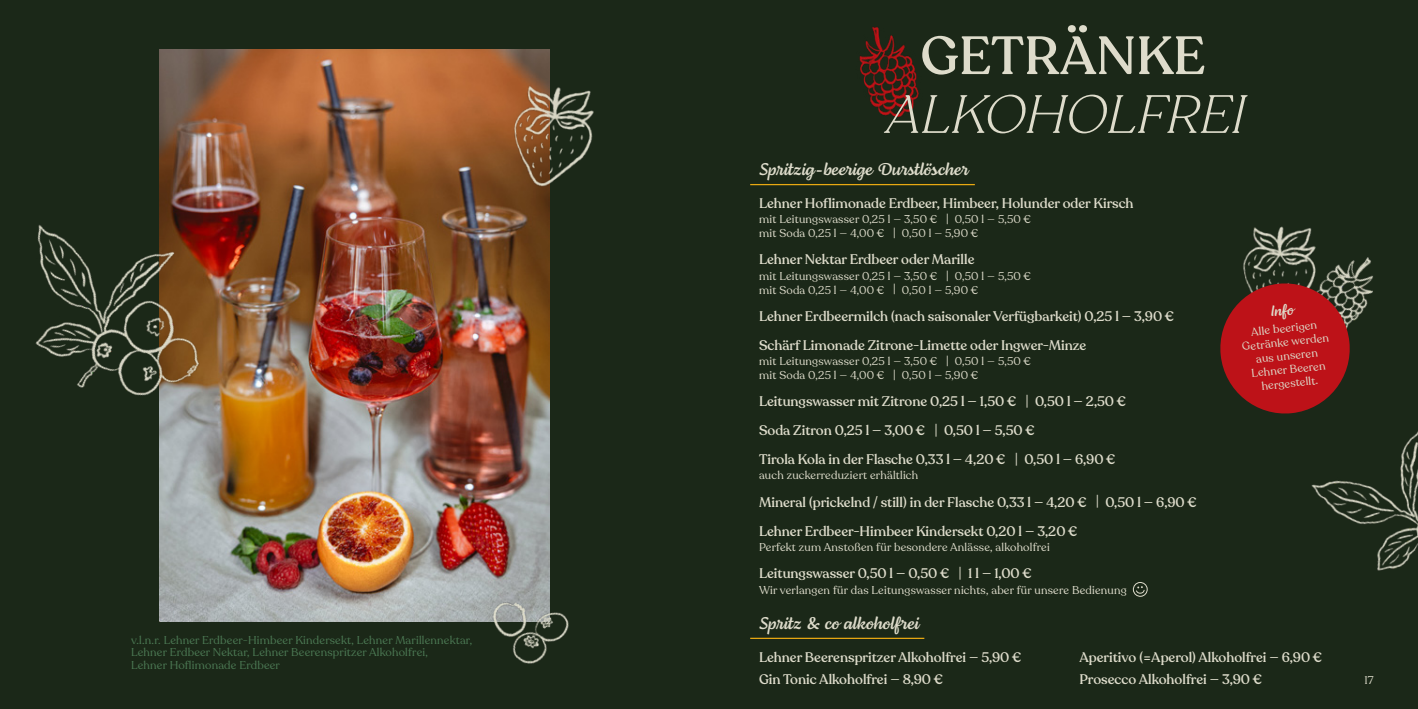
<style>
.page{position:relative;width:1418px;height:709px;background:#fff}
.page>*{position:absolute;margin:0;border:0;box-sizing:border-box;transform-origin:0 0}
.t1{font:italic 300 53.12px "Recoleta";color:#dedccb}
.t2{font:500 53.12px "Recoleta";color:#dedccb}
.t3{font:17.5px "Lemongrass Script";color:#dedccb}
.t4{font:15px "Lemongrass Script";color:#dedccb}
.t5{font:500 13.75px/28.9px "Recoleta";color:#dedccb}
.t6{font:11.25px/13.8px "Recoleta";letter-spacing:.02em;color:#dedccb}
.t7{font:11.25px/12.5px "Recoleta";letter-spacing:.02em;color:#4b7853}
.s1{font-family:"Montserrat"}
.s2{font-family:"Montserrat";font-weight:400}
</style>
<div class="page">
<div style="left:0;top:0;width:1417px;height:709px;background:#1b2818"></div>
<img style="left:859px;top:27px;width:60px;height:90px">
<hr style="left:750px;top:184px;width:224px;height:1px;background:#e8a812">
<hr style="left:750px;top:637px;width:174px;height:2px;background:#e8a812">
<img style="left:1243px;top:226px;width:69px;height:54px">
<img style="left:160px;top:50px;width:389px;height:571px">
<img style="left:477px;top:582px;width:92px;height:82px">
<img style="left:35px;top:184px;width:209px;height:225px">
<img style="left:1311px;top:433px;width:106px;height:138px">
<img style="left:500px;top:74px;width:94px;height:130px">
<img style="left:1273px;top:237px;width:100px;height:84px">
<svg style="left:1220px;top:280px;width:132px;height:134px"></svg>
<svg style="left:1136px;top:586px;width:8px;height:7px"></svg>
<div style="left:1132px;top:582px;width:15px;height:15px;border:1px solid #dedccb;border-radius:50%"></div>
<p class="t7" style="left:131px;top:634px;width:342px">v.l.n.r. Lehner Erdbeer-Himbeer Kindersekt, Lehner Marillennektar,<br>Lehner Erdbeer Nektar, Lehner Beerenspritzer Alkoholfrei,<br>Lehner Hoflimonade Erdbeer</p>
<h1 class="t2" style="left:920px;top:23px;width:286px">GETRÄNKE</h1>
<h1 class="t1" style="left:883px;top:82px;width:376px">ALKOHOLFREI</h1>
<p class="t3" style="left:759px;top:159px;width:211px">Spritzig-beerige Durstlöscher</p>
<p class="t5" style="left:759px;top:189px;width:376px">Lehner Hoflimonade Erdbeer, Himbeer, Holunder oder Kirsch</p>
<p class="t6" style="left:759px;top:213px;width:274px">mit Leitungswasser 0,25 l — 3,50 € <span class="s1">|</span> 0,50 l — 5,50 € mit Soda 0,25 l — 4,00 € <span class="s1">|</span> 0,50 l — 5,90 €</p>
<p class="t5" style="left:759px;top:245px;width:217px">Lehner Nektar Erdbeer oder Marille</p>
<p class="t6" style="left:759px;top:269px;width:274px">mit Leitungswasser 0,25 l — 3,50 € <span class="s1">|</span> 0,50 l — 5,50 € mit Soda 0,25 l — 4,00 € <span class="s1">|</span> 0,50 l — 5,90 €</p>
<p class="t5" style="left:759px;top:302px;width:416px">Lehner Erdbeermilch (nach saisonaler Verfügbarkeit) 0,25 l — 3,90 €<br>Schärf Limonade Zitrone-Limette oder Ingwer-Minze</p>
<p class="t6" style="left:759px;top:355px;width:274px">mit Leitungswasser 0,25 l — 3,50 € <span class="s1">|</span> 0,50 l — 5,50 € mit Soda 0,25 l — 4,00 € <span class="s1">|</span> 0,50 l — 5,90 €</p>
<p class="t5" style="left:759px;top:387px;width:368px">Leitungswasser mit Zitrone 0,25 l — 1,50 € <span class="s2">|</span> 0,50 l — 2,50 €<br>Soda Zitron 0,25 l — 3,00 € <span class="s2">|</span> 0,50 l — 5,50 €<br>Tirola Kola in der Flasche 0,33 l — 4,20 € <span class="s2">|</span> 0,50 l — 6,90 €</p>
<p class="t6" style="left:759px;top:469px;width:161px">auch zuckerreduziert erhältlich</p>
<p class="t5" style="left:759px;top:488px;width:439px">Mineral (prickelnd / still) in der Flasche 0,33 l — 4,20 € <span class="s2">|</span> 0,50 l — 6,90 €<br>Lehner Erdbeer-Himbeer Kindersekt 0,20 l — 3,20 €</p>
<p class="t6" style="left:759px;top:540px;width:292px">Perfekt zum Anstoßen für besondere Anlässe, alkoholfrei</p>
<p class="t5" style="left:759px;top:559px;width:274px">Leitungswasser 0,50 l — 0,50 € <span class="s2">|</span> 1 l — 1,00 €</p>
<p class="t6" style="left:759px;top:583px;width:369px">Wir verlangen für das Leitungswasser nichts, aber für unsere Bedienung</p>
<p class="t3" style="left:759px;top:612px;width:161px">Spritz &amp; co alkoholfrei</p>
<p class="t4" style="left:1269px;top:302px;width:25px;rotate:-6deg">Info</p>
<p class="t6" style="left:1240px;top:326px;width:89px;text-align:center;rotate:-6deg">Alle beerigen<br>Getränke werden aus unseren<br>Lehner Beeren hergestellt.</p>
<p class="t5" style="left:759px;top:646px;width:264px;line-height:21.9px">Lehner Beerenspritzer Alkoholfrei — 5,90 €<br>Gin Tonic Alkoholfrei — 8,90 €</p>
<p class="t5" style="left:1079px;top:646px;width:244px;line-height:21.9px">Aperitivo (=Aperol) Alkoholfrei — 6,90 €<br>Prosecco Alkoholfrei — 3,90 €</p>
<p class="t6" style="left:1364px;top:673px;width:11px">17</p>
</div>
